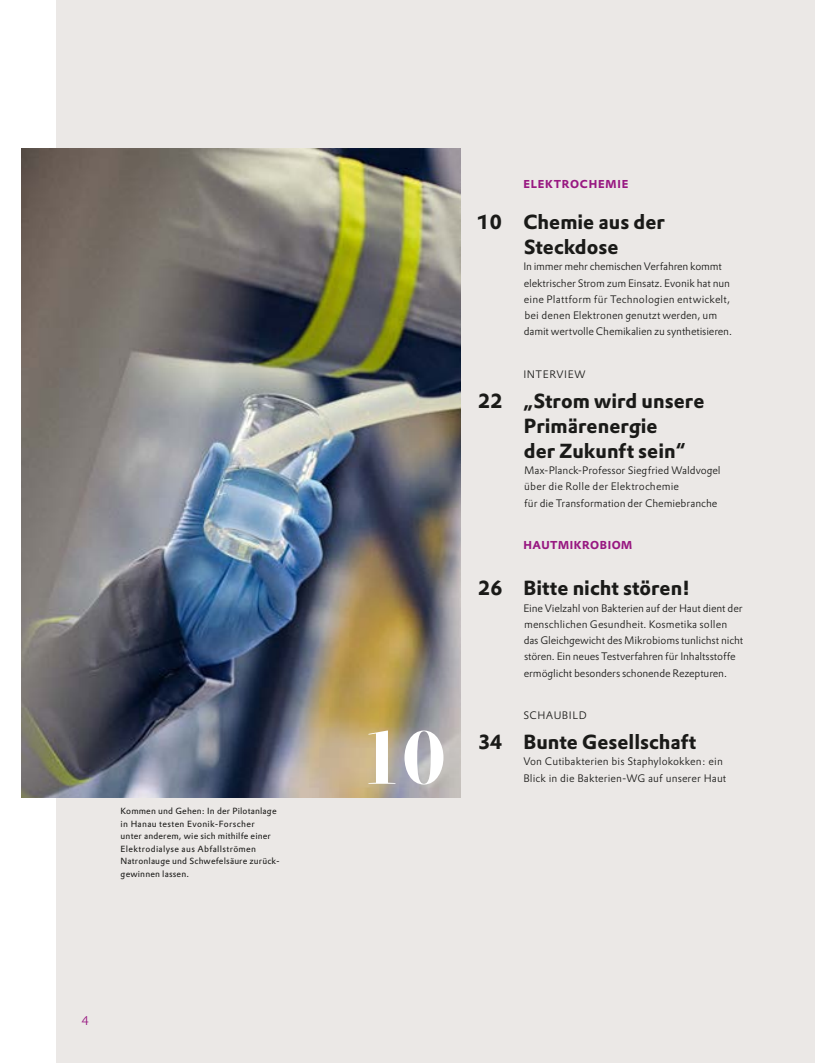
<style>
.page{position:relative;width:815px;height:1063px;background:#fff}
.page>*{position:absolute;margin:0;border:0;box-sizing:border-box;transform-origin:0 0}
.t1{font:900 75px "Glosa Display";color:#fff}
.t2{font:700 20px/25px "Evonik Prokyon";color:#1a1a18;text-align:center}
.t3{font:300 12.5px "Evonik Prokyon";color:#981881}
.t4{font:700 11.25px "Evonik Prokyon";letter-spacing:.055em;color:#981881}
.t5{font:300 10.62px/16.2px "Evonik Prokyon";letter-spacing:-.005em;color:#1a1a18}
.t6{font:300 10.62px "Evonik Prokyon";letter-spacing:.05em;color:#1a1a18}
.t7{font:8.75px/12.5px "Evonik Prokyon";letter-spacing:.025em;color:#1a1a18}
</style>
<div class="page">
<div style="left:56px;top:0;width:759px;height:1063px;background:#ebe8e6"></div>
<img style="left:21px;top:149px;width:440px;height:649px">
<p class="t7" style="left:121px;top:804px;width:161px">Kommen und Gehen: In der Pilotanlage in Hanau testen Evonik-Forscher<br>unter anderem, wie sich mithilfe einer Elektrodialyse aus Abfallströmen Natronlauge und Schwefelsäure zurück&shy;gewinnen lassen.</p>
<p class="t3" style="left:81px;top:1011px;width:9px">4</p>
<h1 class="t1" style="left:366px;top:708px;width:82px">10</h1>
<p class="t4" style="left:523px;top:175px;width:106px">ELEKTROCHEMIE</p>
<h2 class="t2" style="left:478px;top:208px;width:189px">10 Chemie aus der<br>Steckdose</h2>
<p class="t5" style="left:523px;top:258px;width:210px">In immer mehr chemischen Verfahren kommt elektrischer Strom zum Einsatz. Evonik hat nun eine Plattform für Technologien entwickelt, bei denen Elektronen genutzt werden, um damit wertvolle Chemikalien zu synthetisieren.</p>
<p class="t6" style="left:523px;top:366px;width:64px">INTERVIEW</p>
<h2 class="t2" style="left:524px;top:387px;width:182px;text-align:left;text-indent:-46px">22 „Strom wird unsere<br>Primärenergie<br>der Zukunft sein“</h2>
<p class="t5" style="left:524px;top:462px;width:198px">Max-Planck-Professor Siegfried Waldvogel über die Rolle der Elektrochemie<br>für die Transformation der Chemiebranche</p>
<p class="t4" style="left:523px;top:536px;width:110px">HAUTMIKROBIOM</p>
<h2 class="t2" style="left:478px;top:574px;width:213px">26 Bitte nicht stören!</h2>
<p class="t5" style="left:523px;top:599px;width:221px">Eine Vielzahl von Bakterien auf der Haut dient der menschlichen Gesundheit. Kosmetika sollen das Gleichgewicht des Mikrobioms tunlichst nicht stören. Ein neues Testverfahren für Inhaltsstoffe ermöglicht besonders schonende Rezepturen.</p>
<p class="t6" style="left:523px;top:707px;width:65px">SCHAUBILD</p>
<h2 class="t2" style="left:478px;top:728px;width:220px">34 Bunte Gesellschaft</h2>
<p class="t5" style="left:523px;top:753px;width:204px">Von Cutibakterien bis Staphylokokken: ein<br>Blick in die Bakterien-WG auf unserer Haut</p>
</div>
